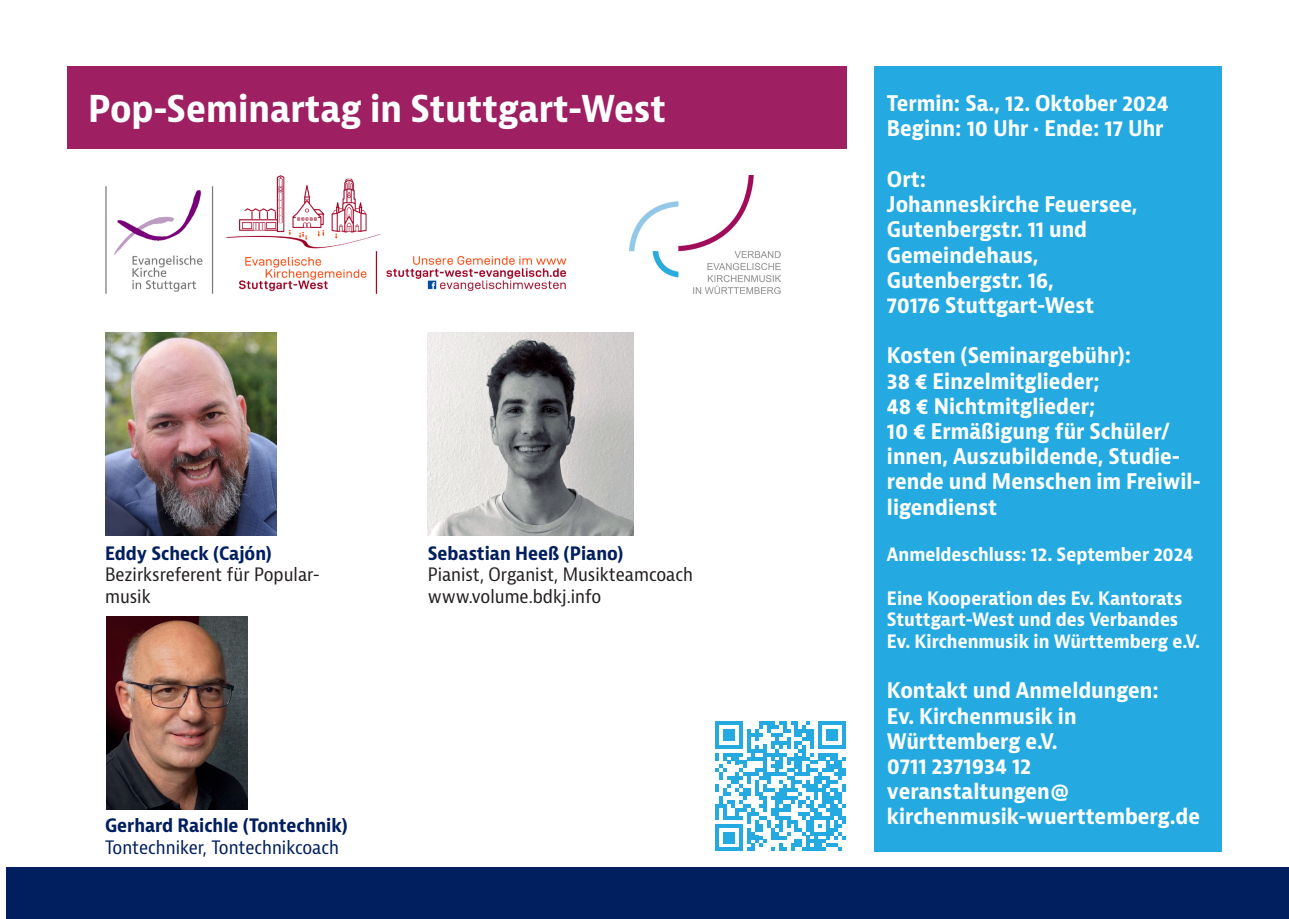
<style>
.page{position:relative;width:1289px;height:919px;background:#fff}
.page>*{position:absolute;margin:0;border:0;box-sizing:border-box;transform-origin:0 0}
.VB_Text{font:700 condensed 36px "Bernina Sans";color:#fff}
.VB_Text-2{font:700 condensed 21px/25.2px "Bernina Sans";color:#fff}
.VB_Text-3{font:700 condensed 18px/21.6px "Bernina Sans";color:#fff}
.VB_Text-4{font:condensed 18px/21.6px "Bernina Sans";color:#231f20}
.VB_Text-5{font:condensed 18px/21.6px "Bernina Sans";color:#011e5f}
.VB_Text-6{font:700 condensed 18px "Bernina Sans";color:#011e5f}
.s1{font-weight:700;color:#011e5f}
.s2{font-weight:700}
.s3{font-weight:600}
</style>
<div class="page">
<div style="left:874px;top:67px;width:348px;height:785px;background:#24aae1"></div>
<div style="left:67px;top:67px;width:779px;height:82px;background:#9e1f62"></div>
<img style="left:428px;top:333px;width:205px;height:202px">
<div style="left:6px;top:866px;width:1282px;height:52px;background:#011e5f"></div>
<svg style="left:715px;top:721px;width:130px;height:130px"></svg>
<img style="left:629px;top:175px;width:151px;height:118px">
<img style="left:105px;top:175px;width:461px;height:118px">
<img style="left:105px;top:333px;width:172px;height:202px">
<img style="left:107px;top:617px;width:141px;height:192px">
<p class="VB_Text" style="left:88px;top:86px;width:579px">Pop-Seminartag in Stuttgart-West</p>
<p class="VB_Text-4" style="left:105px;top:543px;width:216px"><span class="s1">Eddy Scheck (Cajón)<br></span>Bezirksreferent für Popular&shy;musik</p>
<p class="VB_Text-6" style="left:428px;top:542px;width:197px">Sebastian Heeß (Piano)</p>
<p class="VB_Text-4" style="left:428px;top:564px;width:267px">Pianist, Organist, Musikteamcoach</p>
<p class="VB_Text-4" style="left:428px;top:586px;width:175px">www.volume.bdkj.info</p>
<p class="VB_Text-5" style="left:105px;top:815px;width:244px"><span class="s2">Gerhard Raichle (Tontechnik)<br></span>Tontechniker, Tontechnikcoach</p>
<p class="VB_Text-2" style="left:887px;top:91px;width:283px">Termin: Sa., 12. Oktober 2024</p>
<p class="VB_Text-2" style="left:887px;top:117px;width:278px">Beginn: 10 Uhr <span class="s3">•</span> Ende: 17 Uhr</p>
<p class="VB_Text-2" style="left:887px;top:167px;width:41px">Ort:</p>
<p class="VB_Text-2" style="left:887px;top:192px;width:252px">Johanneskirche Feuersee,</p>
<p class="VB_Text-2" style="left:887px;top:217px;width:202px">Gutenbergstr. 11 und</p>
<p class="VB_Text-2" style="left:887px;top:243px;width:153px">Gemeindehaus,</p>
<p class="VB_Text-2" style="left:887px;top:268px;width:168px">Gutenbergstr. 16,</p>
<p class="VB_Text-2" style="left:887px;top:293px;width:209px">70176 Stuttgart-West</p>
<p class="VB_Text-2" style="left:887px;top:343px;width:315px">Kosten (Seminargebühr):<br>38 € Einzelmitglieder;<br>48 € Nichtmitglieder;<br>10 € Ermäßigung für Schüler/ innen, Auszubildende, Studie&shy;rende und Menschen im Freiwil&shy;ligendienst</p>
<p class="VB_Text-3" style="left:887px;top:544px;width:308px">Anmeldeschluss: 12. September 2024</p>
<p class="VB_Text-3" style="left:887px;top:587px;width:315px">Eine Kooperation des Ev. Kantorats<br>Stuttgart-West und des Verbandes<br>Ev. Kirchenmusik in Württemberg e.V.</p>
<p class="VB_Text-2" style="left:887px;top:678px;width:273px">Kontakt und Anmeldungen:<br>Ev. Kirchenmusik in<br>Württemberg e.V.<br>0711 2371934 12</p>
<p class="VB_Text-2" style="left:887px;top:779px;width:314px">veranstaltungen@ kirchenmusik-wuerttemberg.de</p>
</div>
